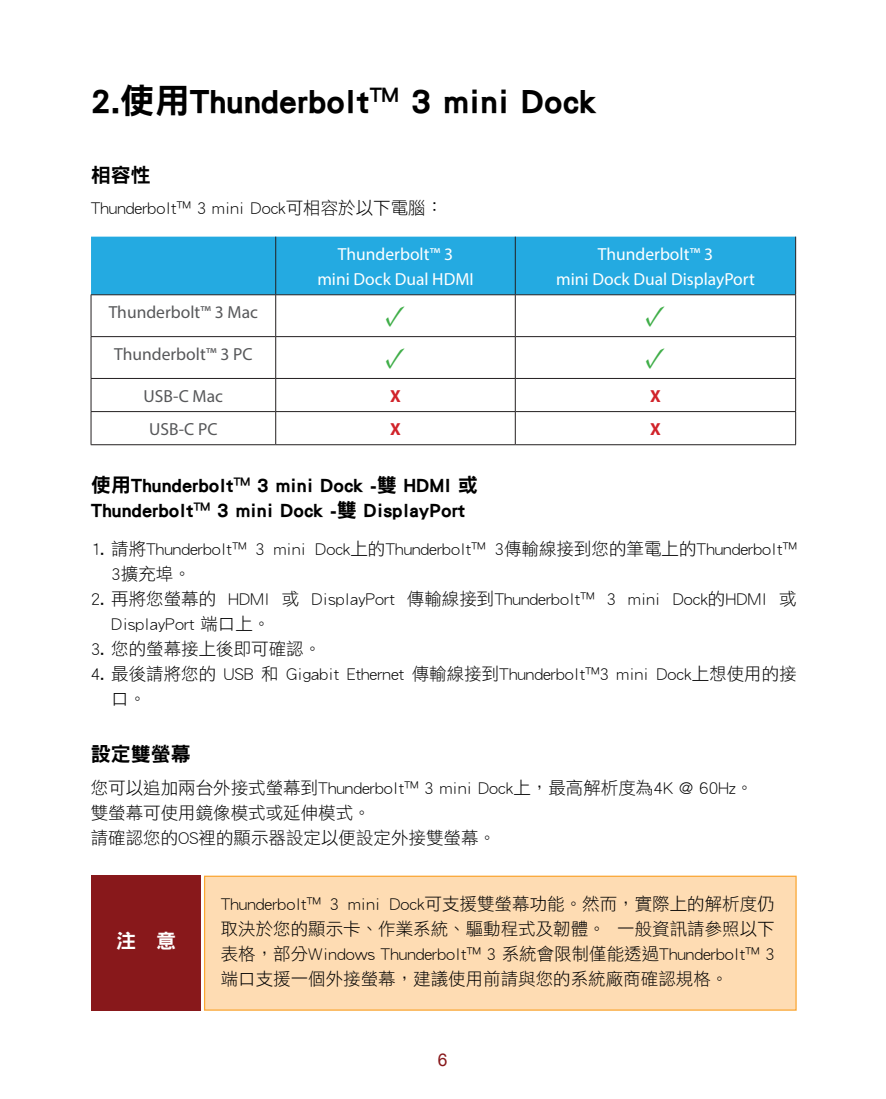
<style>
.page{position:relative;width:886px;height:1099px;background:#fff}
.page>*{position:absolute;margin:0;border:0;box-sizing:border-box;transform-origin:0 0}
.t1{font:35px "DF Hei Std W9";color:#000}
.t2{font:700 30px "Minion Pro";color:#40ae49}
.t3{font:20px "DF Hei Std W9";color:#000}
.t4{font:20px "DF Hei Std W9";color:#fff}
.t5{font:17.5px/25px "DF Hei Std W3";color:#000}
.t6{font:17.5px "Myriad Pro";color:#fff}
.t7{font:17.5px "Myriad Pro";color:#57585a}
.t8{font:700 17.5px "Myriad Pro";color:#d1232a}
.t9{font:17.5px "Arial";color:#88181b}
</style>
<div class="page">
<div style="left:91px;top:237px;width:704px;height:57px;background:#24aae1"></div>
<hr style="left:275px;top:237px;width:1px;height:57px;background:#231f20">
<hr style="left:515px;top:237px;width:1px;height:57px;background:#231f20">
<hr style="left:795px;top:237px;width:1px;height:57px;background:#231f20">
<hr style="left:91px;top:294px;width:185px;height:1px;background:#231f20">
<hr style="left:91px;top:295px;width:1px;height:41px;background:#231f20">
<hr style="left:276px;top:294px;width:239px;height:1px;background:#231f20">
<hr style="left:275px;top:295px;width:1px;height:41px;background:#231f20">
<hr style="left:515px;top:294px;width:281px;height:1px;background:#231f20">
<hr style="left:515px;top:295px;width:1px;height:41px;background:#231f20">
<hr style="left:795px;top:295px;width:1px;height:41px;background:#231f20">
<hr style="left:91px;top:336px;width:185px;height:1px;background:#231f20">
<hr style="left:91px;top:337px;width:1px;height:41px;background:#231f20">
<hr style="left:276px;top:336px;width:239px;height:1px;background:#231f20">
<hr style="left:275px;top:337px;width:1px;height:41px;background:#231f20">
<hr style="left:515px;top:336px;width:281px;height:1px;background:#231f20">
<hr style="left:515px;top:337px;width:1px;height:41px;background:#231f20">
<hr style="left:795px;top:337px;width:1px;height:41px;background:#231f20">
<hr style="left:91px;top:378px;width:185px;height:1px;background:#231f20">
<hr style="left:91px;top:379px;width:1px;height:32px;background:#231f20">
<hr style="left:276px;top:378px;width:239px;height:1px;background:#231f20">
<hr style="left:275px;top:379px;width:1px;height:32px;background:#231f20">
<hr style="left:515px;top:378px;width:281px;height:1px;background:#231f20">
<hr style="left:515px;top:379px;width:1px;height:32px;background:#231f20">
<hr style="left:795px;top:379px;width:1px;height:32px;background:#231f20">
<hr style="left:91px;top:411px;width:185px;height:1px;background:#231f20">
<hr style="left:91px;top:412px;width:1px;height:32px;background:#231f20">
<hr style="left:276px;top:411px;width:239px;height:1px;background:#231f20">
<hr style="left:275px;top:412px;width:1px;height:32px;background:#231f20">
<hr style="left:515px;top:411px;width:281px;height:1px;background:#231f20">
<hr style="left:515px;top:412px;width:1px;height:32px;background:#231f20">
<hr style="left:795px;top:412px;width:1px;height:32px;background:#231f20">
<hr style="left:91px;top:444px;width:185px;height:1px;background:#231f20">
<hr style="left:276px;top:444px;width:239px;height:1px;background:#231f20">
<hr style="left:515px;top:444px;width:281px;height:1px;background:#231f20">
<div style="left:91px;top:875px;width:110px;height:135px;background:#88181b"></div>
<div style="left:204px;top:875px;width:593px;height:135px;background:#fedcb3;border:1px solid #faa633"></div>
<p class="t1" style="left:90px;top:81px;width:508px">2.使用Thunderbolt™ 3 mini Dock</p>
<p class="t3" style="left:91px;top:163px;width:61px">相容性</p>
<p class="t5" style="left:91px;top:195px;width:354px">Thunderbolt™ 3 mini Dock可相容於以下電腦：</p>
<p class="t6" style="left:338px;top:243px;width:117px">Thunderbolt™ 3</p>
<p class="t6" style="left:317px;top:268px;width:158px">mini Dock Dual HDMI</p>
<p class="t6" style="left:598px;top:243px;width:117px">Thunderbolt™ 3</p>
<p class="t6" style="left:556px;top:268px;width:200px">mini Dock Dual DisplayPort</p>
<p class="t7" style="left:109px;top:301px;width:151px">Thunderbolt™ 3 Mac</p>
<p class="t2" style="left:385px;top:294px;width:22px">✓</p>
<p class="t2" style="left:645px;top:294px;width:22px">✓</p>
<p class="t7" style="left:114px;top:343px;width:140px">Thunderbolt™ 3 PC</p>
<p class="t2" style="left:385px;top:336px;width:22px">✓</p>
<p class="t2" style="left:645px;top:336px;width:22px">✓</p>
<p class="t7" style="left:144px;top:385px;width:81px">USB-C Mac</p>
<p class="t8" style="left:390px;top:384px;width:12px">X</p>
<p class="t8" style="left:650px;top:384px;width:12px">X</p>
<p class="t7" style="left:149px;top:418px;width:70px">USB-C PC</p>
<p class="t8" style="left:390px;top:417px;width:12px">X</p>
<p class="t8" style="left:650px;top:417px;width:12px">X</p>
<p class="t3" style="left:91px;top:474px;width:389px">使用Thunderbolt™ 3 mini Dock -雙 HDMI 或</p>
<p class="t3" style="left:91px;top:499px;width:376px">Thunderbolt™ 3 mini Dock -雙 DisplayPort</p>
<p class="t5" style="left:111px;top:536px;width:687px;text-indent:-20px">1. 請將Thunderbolt™ 3 mini Dock上的Thunderbolt™ 3傳輸線接到您的筆電上的Thunderbolt™<br>3擴充埠。</p>
<p class="t5" style="left:111px;top:586px;width:687px;text-indent:-20px">2. 再將您螢幕的 HDMI 或 DisplayPort 傳輸線接到Thunderbolt™ 3 mini Dock的HDMI 或<br>DisplayPort 端口上。</p>
<p class="t5" style="left:91px;top:636px;width:232px">3. 您的螢幕接上後即可確認。</p>
<p class="t5" style="left:111px;top:661px;width:687px;text-indent:-20px">4. 最後請將您的 USB 和 Gigabit Ethernet 傳輸線接到Thunderbolt™3 mini Dock上想使用的接口。</p>
<p class="t3" style="left:91px;top:743px;width:101px">設定雙螢幕</p>
<p class="t5" style="left:91px;top:775px;width:664px">您可以追加兩台外接式螢幕到Thunderbolt™ 3 mini Dock上，最高解析度為4K @ 60Hz。</p>
<p class="t5" style="left:91px;top:800px;width:282px">雙螢幕可使用鏡像模式或延伸模式。</p>
<p class="t5" style="left:91px;top:825px;width:407px">請確認您的OS裡的顯示器設定以便設定外接雙螢幕。</p>
<p class="t4" style="left:116px;top:929px;width:61px">注 意</p>
<p class="t5" style="left:221px;top:890px;width:555px;text-align:justify">Thunderbolt™ 3 mini Dock可支援雙螢幕功能。然而，實際上的解析度仍取決於您的顯示卡、作業系統、驅動程式及韌體。 一般資訊請參照以下表格，部分Windows Thunderbolt™ 3 系統會限制僅能透過Thunderbolt™ 3端口支援一個外接螢幕，建議使用前請與您的系統廠商確認規格。</p>
<p class="t9" style="left:438px;top:1048px;width:11px">6</p>
</div>
